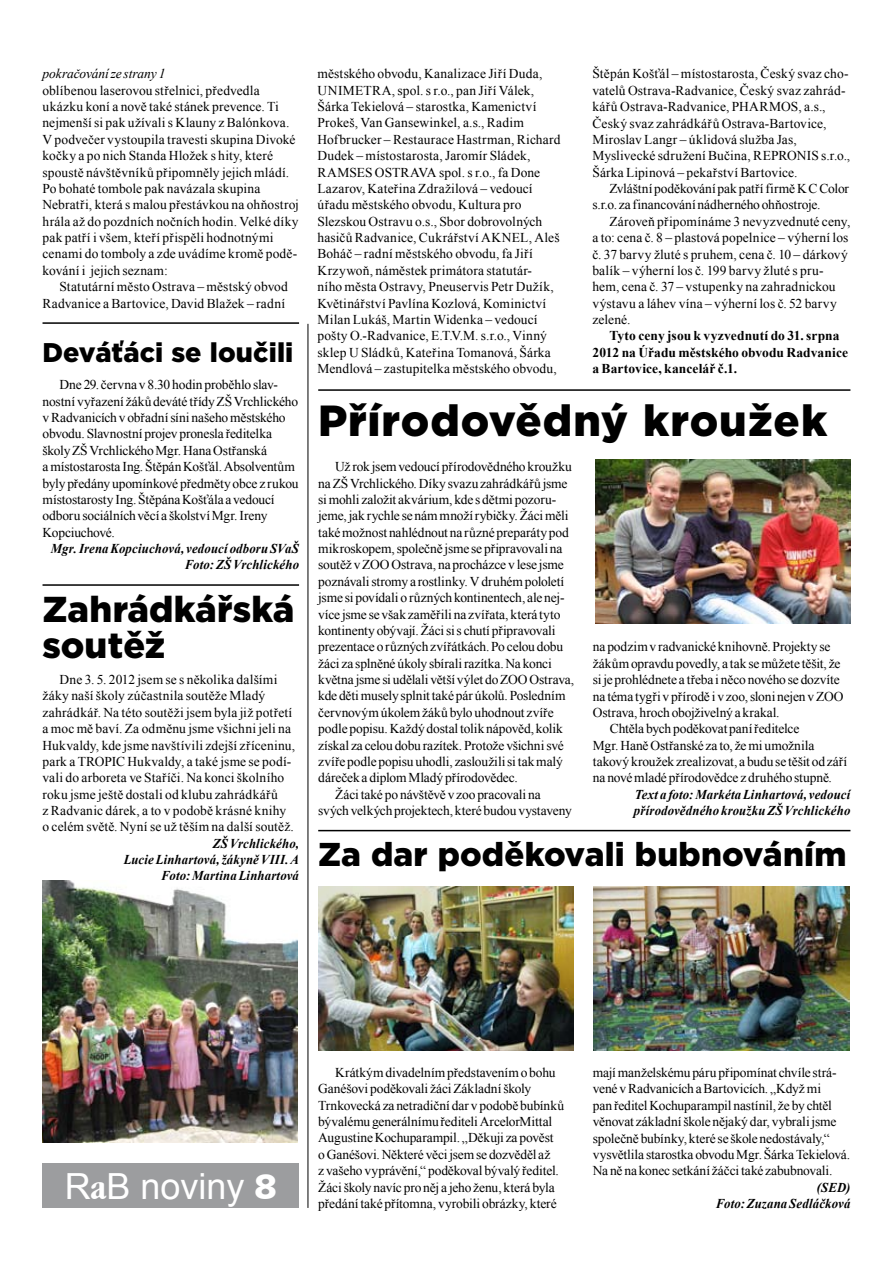
<style>
.page{position:relative;width:893px;height:1263px;background:#fff}
.page>*{position:absolute;margin:0;border:0;box-sizing:border-box;transform-origin:0 0}
.t1{font:900 43.5px "Gotham";letter-spacing:.02em;color:#000}
.t2{font:900 36px/36px "Gotham";letter-spacing:.005em;color:#000}
.t3{font:36px "Arial";color:#fff}
.t4{font:900 33px "Gotham";letter-spacing:.005em;color:#000}
.t5{font:900 27px "Gotham";letter-spacing:.005em;color:#000}
.t6{font:13.5px/16.4px "Times New Roman";color:#000}
.t7{font:italic 700 13.5px/16.4px "Times New Roman";letter-spacing:.01em;color:#000;text-align:right;scale:.95 1}
.t8{font:700 13.5px/16.4px "Times New Roman";letter-spacing:.005em;color:#000}
.t9{font:italic 13.5px "Times New Roman";letter-spacing:-.01em;color:#000}
.s1{font-family:"Garmd ITC Bk Cn BTCE Bold Condensed"}
.s2{font-family:"Humanst 531 Blk BTCE Black"}
</style>
<div class="page">
<div style="left:43px;top:1163px;width:256px;height:45px;background:#9c9d9f"></div>
<hr style="left:308px;top:324px;width:1px;height:884px;background:#000">
<img style="left:318px;top:886px;width:255px;height:164px">
<img style="left:594px;top:886px;width:255px;height:164px">
<img style="left:43px;top:880px;width:255px;height:262px">
<hr style="left:43px;top:584px;width:256px;height:2px;background:#000">
<hr style="left:318px;top:830px;width:532px;height:1px;background:#000">
<hr style="left:43px;top:322px;width:256px;height:2px;background:#000">
<hr style="left:318px;top:389px;width:532px;height:2px;background:#000">
<img style="left:595px;top:460px;width:255px;height:164px">
<p class="t9" style="left:43px;top:64px;width:124px">pokračování ze strany 1</p>
<p class="t6" style="left:43px;top:82px;width:258px">oblíbenou laserovou střelnici, předvedla ukázku koní a nově také stánek prevence. Ti nejmenší si pak užívali s Klauny z Balónkova.<br>V podvečer vystoupila travesti skupina Divoké kočky a po nich Standa Hložek s hity, které spoustě návštěvníků připomněly jejich mládí.<br>Po bohaté tombole pak navázala skupina Nebratři, která s malou přestávkou na ohňostroj hrála až do pozdních nočních hodin. Velké díky pak patří i všem, kteří přispěli hodnotnými cenami do tomboly a zde uvádíme kromě podě&shy;kování i jejich seznam:</p>
<p class="t6" style="left:43px;top:278px;width:247px;text-align:right">Statutární město Ostrava – městský obvod<br>Radvanice a Bartovice, David Blažek – radní</p>
<h3 class="t5" style="left:43px;top:334px;width:252px">Deváťáci se loučili</h3>
<p class="t6" style="left:43px;top:376px;width:258px;text-indent:17px">Dne 29. června v 8.30 hodin proběhlo slav&shy;nostní vyřazení žáků deváté třídy ZŠ Vrchlického vRadvanicích v obřadní síni našeho městského obvodu. Slavnostní projev pronesla ředitelka školy ZŠ Vrchlického Mgr.Hana Ostřanská amístostarosta Ing.Štěpán Košťál. Absolventům byly předány upomínkové předměty obce z rukou místostarosty Ing.Štěpána Košťála a vedoucí odboru sociálních věcí a školství Mgr.Ireny Kopciuchové.</p>
<p class="t7" style="left:51px;top:540px;width:263px">Mgr.Irena Kopciuchová, vedoucí odboru SVaŠ<br>Foto: ZŠ Vrchlického</p>
<h2 class="t2" style="left:43px;top:591px;width:253px">Zahrádkářská soutěž</h2>
<p class="t6" style="left:43px;top:671px;width:254px;text-indent:17px">Dne 3. 5. 2012 jsem se s několika dalšími žáky naší školy zúčastnila soutěže Mladý zahrádkář. Na této soutěži jsem byla již potřetí a moc mě baví. Za odměnu jsme všichni jeli na Hukvaldy, kde jsme navštívili zdejší zříceninu, park a TROPIC Hukvaldy, a také jsme se podí&shy;vali do arboreta ve Staříči. Na konci školního roku jsme ještě dostali od klubu zahrádkářů<br>z Radvanic dárek, a to v podobě krásné knihy o celém světě. Nyní se už těším na další soutěž.</p>
<p class="t7" style="left:124px;top:835px;width:186px">ZŠ Vrchlického,<br>Lucie Linhartová, žákyně VIII. A<br>Foto: Martina Linhartová</p>
<p class="t6" style="left:317px;top:65px;width:244px">městského obvodu, Kanalizace Jiří Duda, UNIMETRA, spol. s r.o., pan Jiří Válek, Šárka Tekielová – starostka, Kamenictví Prokeš, Van Gansewinkel, a.s., Radim Hofbrucker – Restaurace Hastrman, Richard Dudek – místostarosta, Jaromír Sládek, RAMSES OSTRAVA spol. s r.o., fa Done Lazarov, Kateřina Zdražilová – vedoucí úřadu městského obvodu, Kultura pro Slezskou Ostravu o.s., Sbor dobrovolných hasičů Radvanice, Cukrářství AKNEL, Aleš Boháč – radní městského obvodu, fa Jiří Krzywoň, náměstek primátora statutár-<br>ního města Ostravy, Pneuservis Petr Dužík, Květinářství Pavlína Kozlová, Kominictví Milan Lukáš, Martin Widenka – vedoucí pošty O.-Radvanice, E.T.V.M. s.r.o., Vinný sklep U Sládků, Kateřina Tomanová, Šárka Mendlová – zastupitelka městského obvodu,</p>
<p class="t6" style="left:592px;top:66px;width:259px">Štěpán Košťál – místostarosta, Český svaz cho&shy;vatelů Ostrava-Radvanice, Český svaz zahrád&shy;kářů Ostrava-Radvanice, PHARMOS, a.s., Český svaz zahrádkářů Ostrava-Bartovice, Miroslav Langr – úklidová služba Jas, Myslivecké sdružení Bučina, REPRONIS s.r.o., Šárka Lipinová – pekařství Bartovice.</p>
<p class="t6" style="left:592px;top:180px;width:258px;text-indent:17px">Zvláštní poděkování pak patří firmě K C Color s.r.o. za financování nádherného ohňostroje.</p>
<p class="t6" style="left:592px;top:213px;width:259px;text-indent:17px">Zároveň připomínáme 3 nevyzvednuté ceny, a to: cena č. 8 – plastová popelnice – výherní los č. 37 barvy žluté s pruhem, cena č. 10 – dárkový balík – výherní los č. 199 barvy žluté s pru&shy;hem, cena č. 37 – vstupenky na zahradnickou výstavu a láhev vína – výherní los č. 52 barvy zelené.</p>
<p class="t8" style="left:592px;top:327px;width:257px;text-indent:17px">Tyto ceny jsou k vyzvednutí do 31. srpna<br>2012 na Úřadu městského obvodu Radvanice a Bartovice, kancelář č.1.</p>
<h1 class="t1" style="left:318px;top:390px;width:510px">Přírodovědný kroužek</h1>
<p class="t6" style="left:335px;top:458px;width:238px">Už rok jsem vedoucí přírodovědného kroužku</p>
<p class="t6" style="left:318px;top:475px;width:251px">na ZŠ Vrchlického. Díky svazu zahrádkářů jsme</p>
<p class="t6" style="left:318px;top:491px;width:240px">si mohli založit akvárium, kde s dětmi pozoru-</p>
<p class="t6" style="left:318px;top:507px;width:252px">jeme, jak rychle se nám množí rybičky. Žáci měli</p>
<p class="t6" style="left:318px;top:524px;width:252px">také možnost nahlédnout na různé preparáty pod</p>
<p class="t6" style="left:318px;top:540px;width:246px">mikroskopem, společně jsme se připravovali na</p>
<p class="t6" style="left:318px;top:556px;width:247px">soutěž vZOO Ostrava, na procházce v lese jsme</p>
<p class="t6" style="left:318px;top:573px;width:248px">poznávali stromy a rostlinky. Vdruhém pololetí</p>
<p class="t6" style="left:318px;top:589px;width:248px">jsme si povídali o různých kontinentech, ale nej-</p>
<p class="t6" style="left:318px;top:606px;width:244px">více jsme se však zaměřili na zvířata, která tyto</p>
<p class="t6" style="left:318px;top:622px;width:239px">kontinenty obývají. Žáci si s chutí připravovali</p>
<p class="t6" style="left:318px;top:638px;width:246px">prezentace o různých zvířátkách. Po celou dobu</p>
<p class="t6" style="left:318px;top:655px;width:235px">žáci za splněné úkoly sbírali razítka. Na konci</p>
<p class="t6" style="left:318px;top:671px;width:258px">května jsme si udělali větší výlet do ZOO Ostrava,</p>
<p class="t6" style="left:318px;top:687px;width:249px">kde děti musely splnit také pár úkolů. Posledním</p>
<p class="t6" style="left:318px;top:704px;width:237px">červnovým úkolem žáků bylo uhodnout zvíře</p>
<p class="t6" style="left:318px;top:720px;width:246px">podle popisu. Každý dostal tolik nápověd, kolik</p>
<p class="t6" style="left:318px;top:737px;width:247px">získal za celou dobu razítek. Protože všichni své</p>
<p class="t6" style="left:318px;top:753px;width:246px">zvíře podle popisu uhodli, zasloužili si tak malý</p>
<p class="t6" style="left:318px;top:769px;width:201px">dáreček a diplom Mladý přírodovědec.</p>
<p class="t6" style="left:335px;top:786px;width:207px">Žáci také po návštěvě v zoo pracovali na</p>
<p class="t6" style="left:318px;top:802px;width:255px">svých velkých projektech, které budou vystaveny</p>
<p class="t6" style="left:593px;top:638px;width:239px">na podzim v radvanické knihovně. Projekty se</p>
<p class="t6" style="left:593px;top:655px;width:249px">žákům opravdu povedly, a tak se můžete těšit, že</p>
<p class="t6" style="left:593px;top:671px;width:248px">si je prohlédnete a třeba i něco nového se dozvíte</p>
<p class="t6" style="left:593px;top:688px;width:252px">na téma tygři v přírodě i v zoo, sloni nejen vZOO</p>
<p class="t6" style="left:593px;top:704px;width:188px">Ostrava, hroch obojživelný a krakal.</p>
<p class="t6" style="left:610px;top:720px;width:191px">Chtěla bych poděkovat paní ředitelce</p>
<p class="t6" style="left:593px;top:737px;width:223px">Mgr.Haně Ostřanské za to, že mi umožnila</p>
<p class="t6" style="left:593px;top:753px;width:256px">takový kroužek zrealizovat, a budu se těšit od září</p>
<p class="t6" style="left:593px;top:769px;width:241px">na nové mladé přírodovědce z druhého stupně.</p>
<p class="t7" style="left:634px;top:785px;width:229px;text-align:left">Text a foto: Markéta Linhartová, vedoucí přírodovědného kroužku ZŠ Vrchlického</p>
<h3 class="t4" style="left:318px;top:831px;width:530px">Za dar poděkovali bubnováním</h3>
<h2 class="t3" style="left:65px;top:1163px;width:214px">R<span class="s1">a</span>B noviny <span class="s2">8</span></h2>
<p class="t6" style="left:318px;top:1064px;width:248px;text-indent:17px">Krátkým divadelním představením o bohu Ganéšovi poděkovali žáci Základní školy Trnkovecká za netradiční dar v podobě bubínků bývalému generálnímu řediteli ArcelorMittal Augustine Kochuparampil. „Děkuji za pověst oGanéšovi. Některé věci jsem se dozvěděl až<br>z vašeho vyprávění,“ poděkoval bývalý ředitel.<br>Žáci školy navíc pro něj a jeho ženu, která byla předání také přítomna, vyrobili obrázky, které</p>
<p class="t6" style="left:593px;top:1064px;width:259px">mají manželskému páru připomínat chvíle strá&shy;vené vRadvanicích aBartovicích. „Když mi<br>pan ředitel Kochuparampil nastínil, že by chtěl věnovat základní škole nějaký dar, vybrali jsme společně bubínky, které se škole nedostávaly,“ vysvětlila starostka obvodu Mgr.Šárka Tekielová.<br>Na ně na konec setkání žáčci také zabubnovali.</p>
<p class="t7" style="left:716px;top:1178px;width:143px">(SED)<br>Foto: Zuzana Sedláčková</p>
</div>
